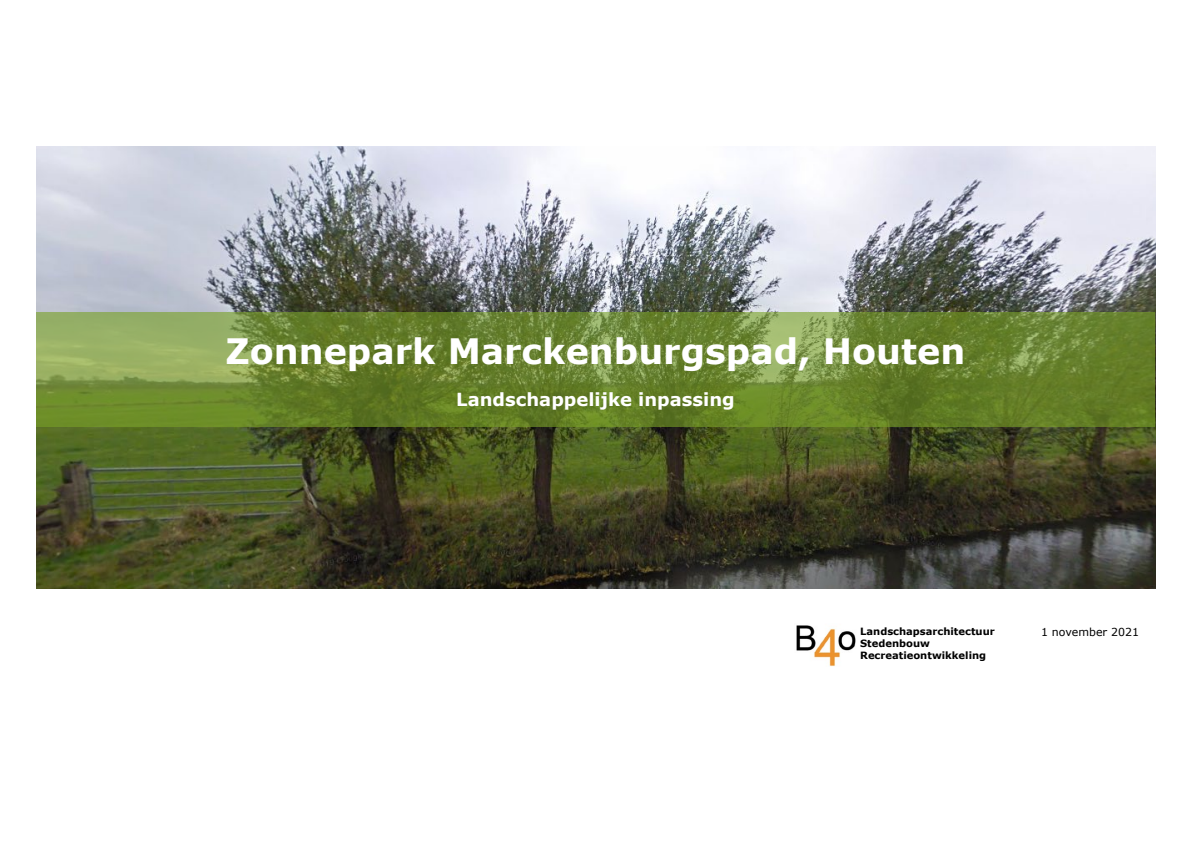
<style>
.page{position:relative;width:1191px;height:842px;background:#fff}
.page>*{position:absolute;margin:0;border:0;box-sizing:border-box;transform-origin:0 0}
.t1{font:700 35px "Verdana";color:#fff}
.t2{font:700 18px "Verdana";color:#fff}
.t3{font:11px "Verdana";color:#000}
.t4{font:700 10px/12px "Verdana";color:#000}
</style>
<div class="page">
<img style="left:36px;top:146px;width:1119px;height:442px">
<img style="left:796px;top:625px;width:60px;height:42px">
<svg style="left:36px;top:312px;width:1119px;height:115px"></svg>
<h1 class="t1" style="left:225px;top:326px;width:741px">Zonnepark Marckenburgspad, Houten</h1>
<h2 class="t2" style="left:456px;top:386px;width:280px">Landschappelijke inpassing</h2>
<p class="t4" style="left:860px;top:625px;width:136px">Landschapsarchitectuur</p>
<p class="t3" style="left:1041px;top:624px;width:100px">1 november 2021</p>
<p class="t4" style="left:860px;top:637px;width:128px">Stedenbouw<br>Recreatieontwikkeling</p>
</div>
